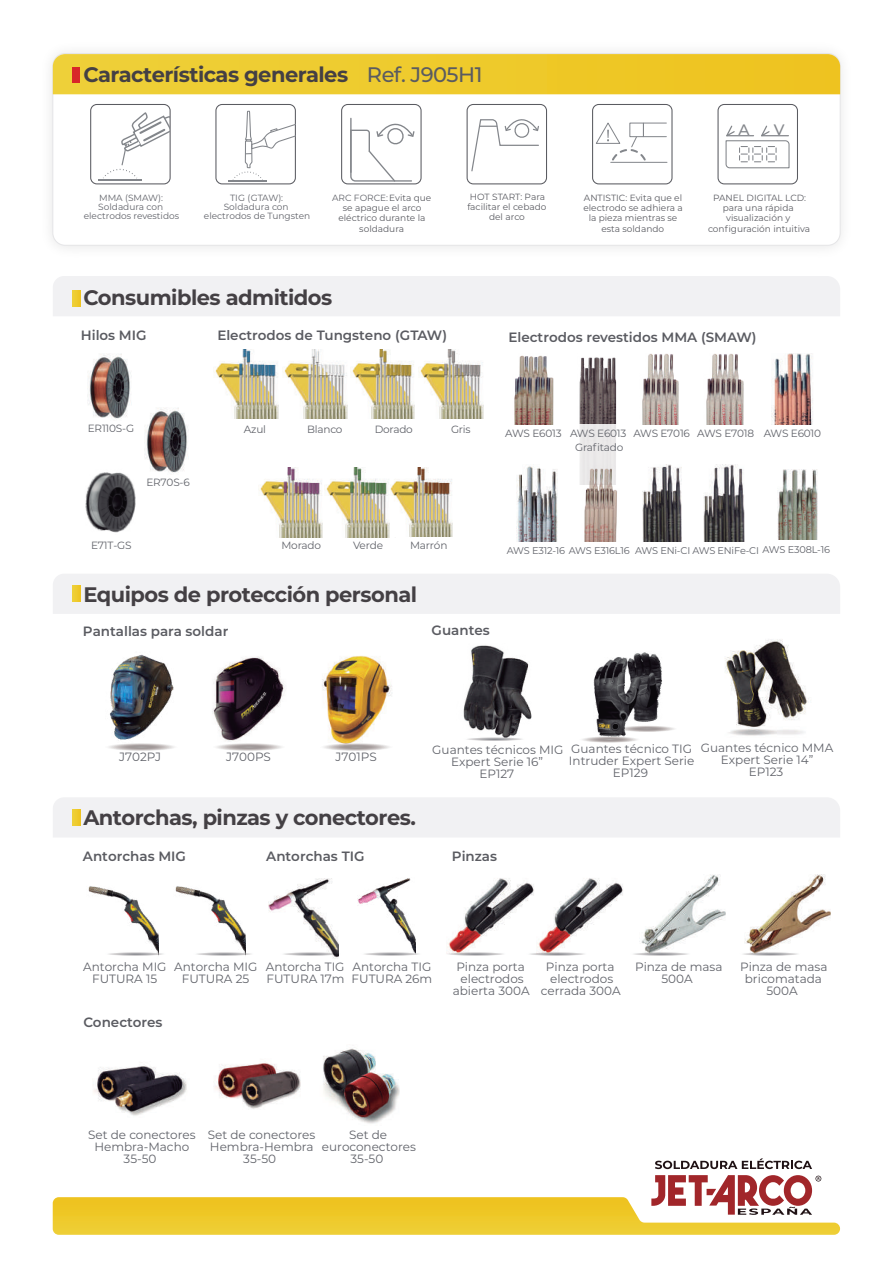
<style>
.page{position:relative;width:893px;height:1263px;background:#fff}
.page>*{position:absolute;margin:0;border:0;box-sizing:border-box;transform-origin:0 0}
.t1{font:700 21px "Montserrat";letter-spacing:-.025em;color:#444044}
.t2{font:500 15.15px "Montserrat";color:#83868b}
.t3{font:600 13.5px "Montserrat";color:#5a5b61}
.t4{font:12px/12px "Montserrat";color:#61636a;text-align:center}
.t5{font:10.5px/13.6px "Montserrat";letter-spacing:-.02em;color:#61636a;text-align:center}
.t6{font:9.75px "Montserrat";letter-spacing:-.02em;color:#61636a}
.t7{font:9px/10.2px "Montserrat";color:#5a5b61;text-align:center}
.t8{font:9px/9px "Montserrat";color:#61636a;text-align:center}
.s1{font-weight:500;color:#5a5b61}
.s2{color:#61636a}
</style>
<div class="page">
<div style="left:53px;top:574px;width:787px;height:40px;background:#f1f1f3"></div>
<div style="left:53px;top:798px;width:787px;height:39px;background:#f1f1f3"></div>
<img style="left:51px;top:52px;width:791px;height:196px">
<div style="left:53px;top:54px;width:787px;height:191px;background:#fff;border-radius:12px"></div>
<svg style="left:53px;top:54px;width:787px;height:40px;background:#eec92c"></svg>
<div style="left:72px;top:67px;width:8px;height:15px;background:#d82629"></div>
<img style="left:94px;top:1065px;width:93px;height:51px">
<img style="left:215px;top:1062px;width:86px;height:47px">
<img style="left:323px;top:1048px;width:76px;height:76px">
<img style="left:447px;top:878px;width:87px;height:73px">
<img style="left:537px;top:878px;width:86px;height:73px">
<img style="left:641px;top:874px;width:85px;height:77px">
<img style="left:745px;top:874px;width:86px;height:77px">
<img style="left:269px;top:879px;width:69px;height:80px">
<img style="left:358px;top:878px;width:58px;height:73px">
<img style="left:175px;top:886px;width:70px;height:65px">
<img style="left:88px;top:886px;width:71px;height:65px">
<div style="left:72px;top:809px;width:8px;height:16px;background:#eecb2f"></div>
<div style="left:53px;top:276px;width:787px;height:40px;background:#f1f1f3"></div>
<img style="left:214px;top:350px;width:64px;height:69px">
<img style="left:283px;top:350px;width:64px;height:69px">
<img style="left:350px;top:350px;width:65px;height:69px">
<img style="left:419px;top:350px;width:64px;height:69px">
<img style="left:325px;top:468px;width:128px;height:69px">
<img style="left:258px;top:468px;width:65px;height:69px">
<div style="left:72px;top:291px;width:8px;height:16px;background:#eecb2f"></div>
<img style="left:85px;top:472px;width:51px;height:61px">
<img style="left:88px;top:354px;width:43px;height:65px">
<img style="left:145px;top:408px;width:43px;height:65px">
<img style="left:514px;top:355px;width:40px;height:69px">
<img style="left:642px;top:354px;width:37px;height:70px">
<img style="left:706px;top:354px;width:38px;height:70px">
<img style="left:772px;top:354px;width:41px;height:70px">
<img style="left:777px;top:469px;width:40px;height:71px">
<img style="left:517px;top:464px;width:40px;height:78px">
<img style="left:584px;top:485px;width:33px;height:57px">
<img style="left:642px;top:464px;width:39px;height:78px">
<img style="left:704px;top:464px;width:41px;height:78px">
<img style="left:579px;top:357px;width:38px;height:128px">
<div style="left:72px;top:586px;width:8px;height:16px;background:#eecb2f"></div>
<img style="left:212px;top:656px;width:73px;height:85px">
<img style="left:242px;top:692px;width:24px;height:26px">
<svg style="left:216px;top:743px;width:66px;height:8px"></svg>
<img style="left:322px;top:655px;width:70px;height:87px">
<svg style="left:324px;top:742px;width:66px;height:9px"></svg>
<img style="left:110px;top:654px;width:64px;height:86px">
<svg style="left:108px;top:743px;width:66px;height:8px"></svg>
<div style="left:215px;top:104px;width:81px;height:80px;border:1px solid #5a5b61;border-radius:6px"></div>
<hr style="left:229px;top:181px;width:38px;height:1px;background:#83868b">
<svg style="left:231px;top:110px;width:65px;height:71px"></svg>
<div style="left:90px;top:104px;width:81px;height:80px;border:1px solid #5a5b61;border-radius:6px"></div>
<hr style="left:98px;top:179px;width:44px;height:1px;background:#83868b">
<svg style="left:103px;top:112px;width:66px;height:67px"></svg>
<div style="left:341px;top:104px;width:81px;height:80px;border:1px solid #5a5b61;border-radius:6px"></div>
<svg style="left:349px;top:117px;width:66px;height:66px"></svg>
<div style="left:467px;top:104px;width:80px;height:80px;border:1px solid #5a5b61;border-radius:6px"></div>
<svg style="left:471px;top:119px;width:68px;height:53px"></svg>
<div style="left:592px;top:104px;width:80px;height:80px;border:1px solid #5a5b61;border-radius:6px"></div>
<div style="left:643px;top:123px;width:24px;height:14px;border:1px solid #83868b"></div>
<hr style="left:611px;top:162px;width:56px;height:1px;background:#83868b">
<svg style="left:596px;top:122px;width:50px;height:39px"></svg>
<div style="left:717px;top:104px;width:81px;height:80px;border:1px solid #5a5b61;border-radius:6px"></div>
<svg style="left:725px;top:125px;width:65px;height:44px"></svg>
<img style="left:725px;top:639px;width:84px;height:97px">
<img style="left:463px;top:645px;width:69px;height:92px">
<svg style="left:467px;top:737px;width:55px;height:4px"></svg>
<svg style="left:582px;top:738px;width:56px;height:5px"></svg>
<svg style="left:668px;top:727px;width:7px;height:4px"></svg>
<img style="left:588px;top:652px;width:80px;height:87px">
<svg style="left:108px;top:951px;width:55px;height:5px"></svg>
<svg style="left:197px;top:951px;width:54px;height:5px"></svg>
<svg style="left:280px;top:951px;width:59px;height:5px"></svg>
<svg style="left:364px;top:951px;width:55px;height:5px"></svg>
<svg style="left:446px;top:951px;width:57px;height:5px"></svg>
<svg style="left:530px;top:951px;width:54px;height:5px"></svg>
<svg style="left:633px;top:951px;width:55px;height:5px"></svg>
<svg style="left:743px;top:951px;width:55px;height:5px"></svg>
<svg style="left:53px;top:1175px;width:787px;height:60px"></svg>
<svg style="left:655px;top:1158px;width:157px;height:11px"></svg>
<h1 class="t1" style="left:83px;top:60px;width:401px">Características generales <span class="s1">Ref. J905H1</span></h1>
<p class="t2" style="left:739px;top:119px;width:13px">A</p>
<p class="t2" style="left:774px;top:119px;width:12px">V</p>
<p class="t8" style="left:84px;top:193px;width:97px">MMA (SMAW):<br>Soldadura con electrodos revestidos</p>
<p class="t7" style="left:332px;top:192px;width:101px"><span class="s2">ARC FORCE:</span> Evita que se apague el arco eléctrico durante la soldadura</p>
<p class="t7" style="left:467px;top:192px;width:81px">HOT START: Para facilitar el cebado del arco</p>
<p class="t7" style="left:583px;top:192px;width:101px">ANTISTIC: Evita que el electrodo se adhiera a la pieza mientras se esta soldando</p>
<p class="t7" style="left:708px;top:192px;width:104px">PANEL DIGITAL LCD: para una rápida visualización y configuración intuitiva</p>
<p class="t8" style="left:204px;top:193px;width:108px">TIG (GTAW):<br>Soldadura con electrodos de Tungsten</p>
<h1 class="t1" style="left:83px;top:283px;width:251px">Consumibles admitidos</h1>
<p class="t3" style="left:81px;top:325px;width:67px">Hilos MIG</p>
<p class="t3" style="left:217px;top:325px;width:231px">Electrodos de Tungsteno (GTAW)</p>
<p class="t3" style="left:508px;top:327px;width:250px">Electrodos revestidos MMA (SMAW)</p>
<p class="t5" style="left:88px;top:421px;width:48px">ER110S-G</p>
<p class="t5" style="left:146px;top:475px;width:45px">ER70S-6</p>
<p class="t5" style="left:244px;top:422px;width:24px">Azul</p>
<p class="t5" style="left:307px;top:422px;width:37px">Blanco</p>
<p class="t5" style="left:375px;top:422px;width:40px">Dorado</p>
<p class="t5" style="left:451px;top:422px;width:21px">Gris</p>
<p class="t5" style="left:505px;top:426px;width:58px">AWS E6013</p>
<p class="t5" style="left:633px;top:426px;width:189px">AWS E7016 AWS E7018 AWS E6010</p>
<p class="t5" style="left:570px;top:426px;width:58px">AWS E6013<br>Grafitado</p>
<p class="t5" style="left:91px;top:538px;width:42px">E71T-GS</p>
<p class="t5" style="left:281px;top:538px;width:41px">Morado</p>
<p class="t5" style="left:353px;top:538px;width:32px">Verde</p>
<p class="t5" style="left:410px;top:538px;width:39px">Marrón</p>
<h1 class="t1" style="left:83px;top:579px;width:335px">Equipos de protección personal</h1>
<p class="t3" style="left:83px;top:621px;width:147px">Pantallas para soldar</p>
<p class="t3" style="left:432px;top:620px;width:60px">Guantes</p>
<p class="t6" style="left:507px;top:544px;width:325px">AWS E312-16 AWS E316L16 AWS ENi-CI AWS ENiFe-CI AWS E308L-16</p>
<p class="t4" style="left:119px;top:750px;width:44px">J702PJ</p>
<p class="t4" style="left:226px;top:750px;width:46px">J700PS</p>
<p class="t4" style="left:336px;top:750px;width:43px">J701PS</p>
<h1 class="t1" style="left:83px;top:802px;width:334px">Antorchas, pinzas y conectores.</h1>
<p class="t3" style="left:83px;top:846px;width:104px">Antorchas MIG</p>
<p class="t3" style="left:266px;top:846px;width:100px">Antorchas TIG</p>
<p class="t4" style="left:701px;top:742px;width:134px">Guantes técnico MMA<br>Expert Serie 14”<br>EP123</p>
<p class="t4" style="left:432px;top:743px;width:133px">Guantes técnicos MIG<br>Expert Serie 16”<br>EP127</p>
<p class="t4" style="left:569px;top:742px;width:127px">Guantes técnico TIG<br>Intruder Expert Serie<br>EP129</p>
<p class="t3" style="left:452px;top:846px;width:47px">Pinzas</p>
<p class="t4" style="left:83px;top:960px;width:85px">Antorcha MIG<br>FUTURA 15</p>
<p class="t4" style="left:174px;top:960px;width:85px">Antorcha MIG<br>FUTURA 25</p>
<p class="t4" style="left:266px;top:960px;width:80px;text-align:left">Antorcha TIG<br>FUTURA 17m</p>
<p class="t4" style="left:352px;top:960px;width:82px;text-align:left">Antorcha TIG<br>FUTURA 26m</p>
<p class="t3" style="left:83px;top:1012px;width:81px">Conectores</p>
<p class="t4" style="left:453px;top:960px;width:78px">Pinza porta electrodos abierta 300A</p>
<p class="t4" style="left:541px;top:960px;width:81px">Pinza porta electrodos cerrada 300A</p>
<p class="t4" style="left:635px;top:960px;width:89px">Pinza de masa<br>500A</p>
<p class="t4" style="left:740px;top:960px;width:89px">Pinza de masa bricomatada<br>500A</p>
<p class="t4" style="left:88px;top:1128px;width:109px">Set de conectores<br>Hembra-Macho<br>35-50</p>
<p class="t4" style="left:208px;top:1128px;width:109px">Set de conectores<br>Hembra-Hembra<br>35-50</p>
<p class="t4" style="left:322px;top:1128px;width:96px">Set de euroconectores<br>35-50</p>
</div>
